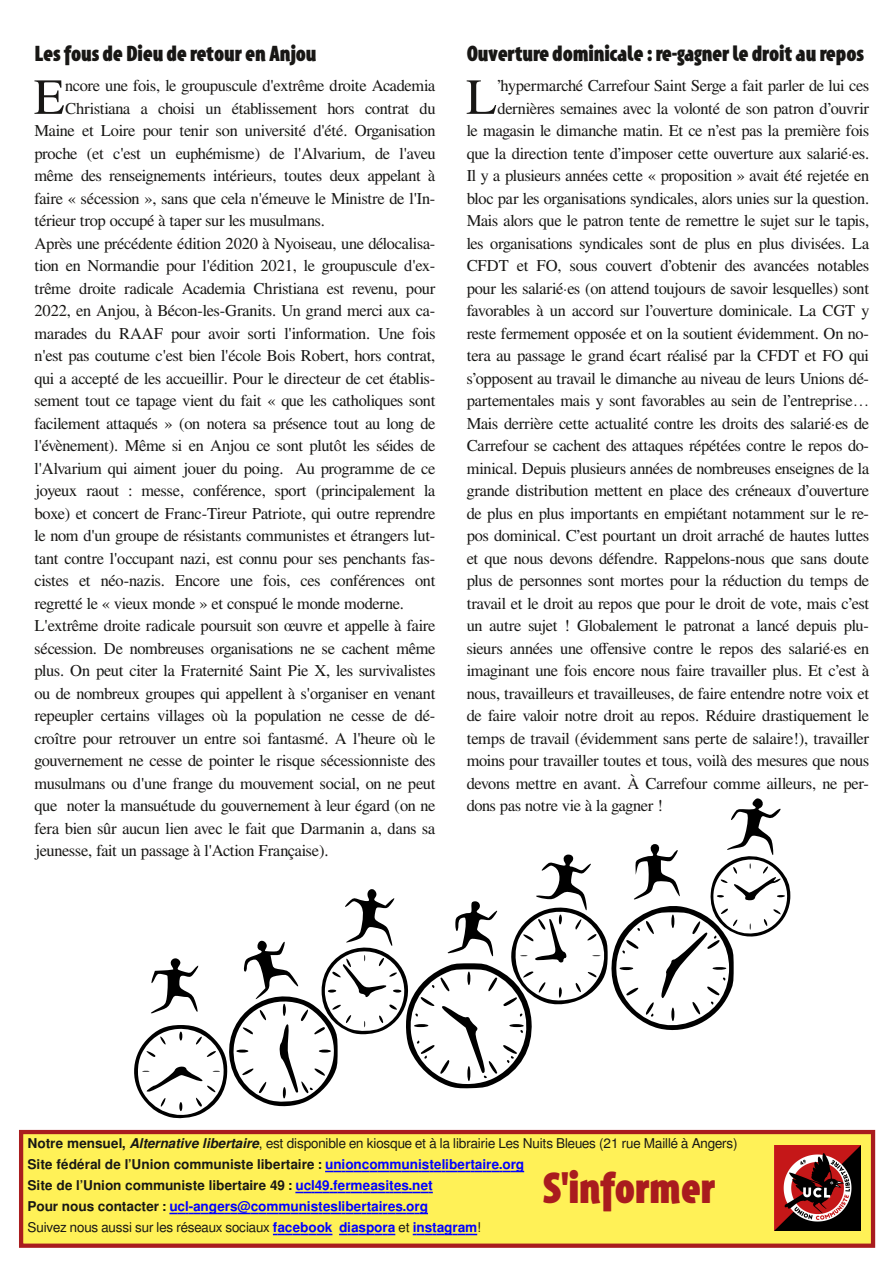
<style>
.page{position:relative;width:893px;height:1263px;background:#fff}
.page>*{position:absolute;margin:0;border:0;box-sizing:border-box;transform-origin:0 0}
.t1{font:50.55px "Free Serif";color:#181715}
.t2{font:900 condensed 45px "A Ltypo";color:#a91c1e}
.t3{font:900 condensed 22.5px "A Ltypo";letter-spacing:-.005em;color:#181715}
.t4{font:16.5px "Free Serif";letter-spacing:-.02em;color:#181715}
.t5{font:700 13.5px/21px "Free Sans";letter-spacing:-.005em;color:#00f}
.s1{color:#181715}
.s2{font-style:italic;color:#181715}
.s3{font-weight:400;color:#181715}
</style>
<div class="page">
<div style="left:21px;top:1132px;width:852px;height:114px;background:#fff157"></div>
<svg style="left:325px;top:1171px;width:199px;height:1px"></svg>
<svg style="left:295px;top:1192px;width:138px;height:1px"></svg>
<svg style="left:169px;top:1213px;width:259px;height:1px"></svg>
<svg style="left:273px;top:1234px;width:59px;height:1px"></svg>
<svg style="left:339px;top:1234px;width:56px;height:1px"></svg>
<svg style="left:413px;top:1234px;width:64px;height:1px"></svg>
<div style="left:19px;top:1130px;width:856px;height:118px;border:4px solid #a91c1e"></div>
<img style="left:774px;top:1145px;width:86px;height:86px">
<svg style="left:134px;top:798px;width:656px;height:320px"></svg>
<h3 class="t3" style="left:34px;top:42px;width:284px">Lesfous de Dieu de retour en Anjou</h3>
<h1 class="t1" style="left:34px;top:73px;width:32px">E</h1>
<p class="t4" style="left:65px;top:78px;width:372px">ncore une fois, le groupuscule d'extrême droite Academia</p>
<p class="t4" style="left:65px;top:101px;width:372px">Christiana a choisi un établissement hors contrat du</p>
<p class="t4" style="left:34px;top:123px;width:402px">Maine et Loire pour tenir son université d'été. Organisation</p>
<p class="t4" style="left:34px;top:146px;width:403px">proche (et c'est un euphémisme) de l'Alvarium, de l'aveu</p>
<p class="t4" style="left:34px;top:168px;width:403px">même des renseignements intérieurs, toutes deux appelant à</p>
<p class="t4" style="left:34px;top:191px;width:402px">faire « sécession », sans que cela n'émeuve le Ministre de l'In‐</p>
<p class="t4" style="left:34px;top:213px;width:292px">térieur trop occupé à taper sur les musulmans.</p>
<p class="t4" style="left:34px;top:236px;width:402px">Après une précédente édition 2020 à Nyoiseau, une délocalisa‐</p>
<p class="t4" style="left:34px;top:258px;width:402px">tion en Normandie pour l'édition 2021, le groupuscule d'ex‐</p>
<p class="t4" style="left:34px;top:281px;width:403px">trême droite radicale Academia Christiana est revenu, pour</p>
<p class="t4" style="left:34px;top:303px;width:402px">2022, en Anjou, à Bécon-les-Granits. Un grand merci aux ca‐</p>
<p class="t4" style="left:34px;top:326px;width:402px">marades du RAAF pour avoir sorti l'information. Une fois</p>
<p class="t4" style="left:34px;top:348px;width:402px">n'est pas coutume c'est bien l'école Bois Robert, hors contrat,</p>
<p class="t4" style="left:34px;top:371px;width:402px">qui a accepté de les accueillir. Pour le directeur de cet établis‐</p>
<p class="t4" style="left:34px;top:393px;width:402px">sement tout ce tapage vient du fait « que les catholiques sont</p>
<p class="t4" style="left:34px;top:416px;width:403px">facilement attaqués » (on notera sa présence tout au long de</p>
<p class="t4" style="left:34px;top:438px;width:403px">l'évènement). Même si en Anjou ce sont plutôt les séides de</p>
<p class="t4" style="left:34px;top:461px;width:403px">l'Alvarium qui aiment jouer du poing. Au programme de ce</p>
<p class="t4" style="left:34px;top:483px;width:403px">joyeux raout : messe, conférence, sport (principalement la</p>
<p class="t4" style="left:34px;top:506px;width:403px">boxe) et concert de Franc-Tireur Patriote, qui outre reprendre</p>
<p class="t4" style="left:34px;top:528px;width:402px">le nom d'un groupe de résistants communistes et étrangers lut‐</p>
<p class="t4" style="left:34px;top:551px;width:402px">tant contre l'occupant nazi, est connu pour ses penchants fas‐</p>
<p class="t4" style="left:34px;top:573px;width:402px">cistes et néo-nazis. Encore une fois, ces conférences ont</p>
<p class="t4" style="left:34px;top:596px;width:371px">regretté le « vieux monde » et conspué le monde moderne.</p>
<p class="t4" style="left:34px;top:618px;width:403px">L'extrême droite radicale poursuit son œuvre et appelle à faire</p>
<p class="t4" style="left:34px;top:641px;width:403px">sécession. De nombreuses organisations ne se cachent même</p>
<p class="t4" style="left:34px;top:663px;width:402px">plus. On peut citer la Fraternité Saint Pie X, les survivalistes</p>
<p class="t4" style="left:34px;top:686px;width:402px">ou de nombreux groupes qui appellent à s'organiser en venant</p>
<p class="t4" style="left:34px;top:708px;width:402px">repeupler certains villages où la population ne cesse de dé‐</p>
<p class="t4" style="left:34px;top:731px;width:403px">croître pour retrouver un entre soi fantasmé. A l'heure où le</p>
<p class="t4" style="left:34px;top:753px;width:402px">gouvernement ne cesse de pointer le risque sécessionniste des</p>
<p class="t4" style="left:34px;top:776px;width:402px">musulmans ou d'une frange du mouvement social, on ne peut</p>
<p class="t4" style="left:34px;top:798px;width:403px">que noter la mansuétude du gouvernement à leur égard (on ne</p>
<p class="t4" style="left:34px;top:821px;width:403px">fera bien sûr aucun lien avec le fait que Darmanin a, dans sa</p>
<p class="t4" style="left:34px;top:843px;width:296px">jeunesse, fait un passage à l'Action Française).</p>
<h3 class="t3" style="left:467px;top:42px;width:399px">Ouverture dominicale :re-gagner le droit au repos</h3>
<h1 class="t1" style="left:466px;top:73px;width:32px">L</h1>
<p class="t4" style="left:497px;top:78px;width:373px">’hypermarché Carrefour Saint Serge a fait parler de lui ces</p>
<p class="t4" style="left:497px;top:101px;width:373px">dernières semaines avec la volonté de son patron d’ouvrir</p>
<p class="t4" style="left:467px;top:123px;width:404px">le magasin le dimanche matin. Et ce n’est pas la première fois</p>
<p class="t4" style="left:467px;top:146px;width:404px">que la direction tente d’imposer cette ouverture aux salarié·es.</p>
<p class="t4" style="left:467px;top:168px;width:404px">Il y a plusieurs années cette « proposition » avait été rejetée en</p>
<p class="t4" style="left:467px;top:191px;width:404px">bloc par les organisations syndicales, alors unies sur la question.</p>
<p class="t4" style="left:467px;top:213px;width:404px">Mais alors que le patron tente de remettre le sujet sur le tapis,</p>
<p class="t4" style="left:467px;top:236px;width:404px">les organisations syndicales sont de plus en plus divisées. La</p>
<p class="t4" style="left:467px;top:258px;width:404px">CFDT et FO, sous couvert d’obtenir des avancées notables</p>
<p class="t4" style="left:467px;top:281px;width:404px">pour les salarié·es (on attend toujours de savoir lesquelles) sont</p>
<p class="t4" style="left:467px;top:303px;width:404px">favorables à un accord sur l’ouverture dominicale. La CGT y</p>
<p class="t4" style="left:467px;top:326px;width:404px">reste fermement opposée et on la soutient évidemment. On no‐</p>
<p class="t4" style="left:467px;top:348px;width:404px">tera au passage le grand écart réalisé par la CFDT et FO qui</p>
<p class="t4" style="left:467px;top:371px;width:404px">s’opposent au travail le dimanche au niveau de leurs Unions dé‐</p>
<p class="t4" style="left:467px;top:393px;width:404px">partementales mais y sont favorables au sein de l’entreprise…</p>
<p class="t4" style="left:467px;top:416px;width:404px">Mais derrière cette actualité contre les droits des salarié·es de</p>
<p class="t4" style="left:467px;top:438px;width:404px">Carrefour se cachent des attaques répétées contre le repos do‐</p>
<p class="t4" style="left:467px;top:461px;width:404px">minical. Depuis plusieurs années de nombreuses enseignes de la</p>
<p class="t4" style="left:467px;top:483px;width:404px">grande distribution mettent en place des créneaux d’ouverture</p>
<p class="t4" style="left:467px;top:506px;width:404px">de plus en plus importants en empiétant notamment sur le re‐</p>
<p class="t4" style="left:467px;top:528px;width:404px">pos dominical. C’est pourtant un droit arraché de hautes luttes</p>
<p class="t4" style="left:467px;top:551px;width:404px">et que nous devons défendre. Rappelons-nous que sans doute</p>
<p class="t4" style="left:467px;top:573px;width:404px">plus de personnes sont mortes pour la réduction du temps de</p>
<p class="t4" style="left:467px;top:596px;width:404px">travail et le droit au repos que pour le droit de vote, mais c’est</p>
<p class="t4" style="left:467px;top:618px;width:404px">un autre sujet ! Globalement le patronat a lancé depuis plu‐</p>
<p class="t4" style="left:467px;top:641px;width:404px">sieurs années une offensive contre le repos des salarié·es en</p>
<p class="t4" style="left:467px;top:663px;width:404px">imaginant une fois encore nous faire travailler plus. Et c’est à</p>
<p class="t4" style="left:467px;top:686px;width:404px">nous, travailleurs et travailleuses, de faire entendre notre voix et</p>
<p class="t4" style="left:467px;top:708px;width:404px">de faire valoir notre droit au repos. Réduire drastiquement le</p>
<p class="t4" style="left:467px;top:731px;width:404px">temps de travail (évidemment sans perte de salaire!), travailler</p>
<p class="t4" style="left:467px;top:753px;width:404px">moins pour travailler toutes et tous, voilà des mesures que nous</p>
<p class="t4" style="left:467px;top:776px;width:404px">devons mettre en avant. À Carrefour comme ailleurs, ne per‐</p>
<p class="t4" style="left:467px;top:798px;width:198px">dons pas notre vie à la gagner !</p>
<p class="t5" style="left:27px;top:1134px;width:712px"><span class="s1">Notre mensuel,</span> <span class="s2">Alternative libertaire</span><span class="s3">, est disponible en kiosque et à la librairie Les Nuits Bleues (21 rue Maillé à Angers)<br></span><span class="s1">Site fédéral de l’Union communiste libertaire :</span> unioncommunistelibertaire.org<br><span class="s1">Site de l’Union communiste libertaire 49 :</span> ucl49.fermeasites.net<br><span class="s1">Pour nous contacter :</span> ucl-angers@communisteslibertaires.org<br><span class="s3">Suivez nous aussi sur les réseaux sociaux</span> facebook diaspora <span class="s3">et</span> instagram<span class="s3">!</span></p>
<h2 class="t2" style="left:543px;top:1165px;width:174px">S'informer</h2>
</div>
